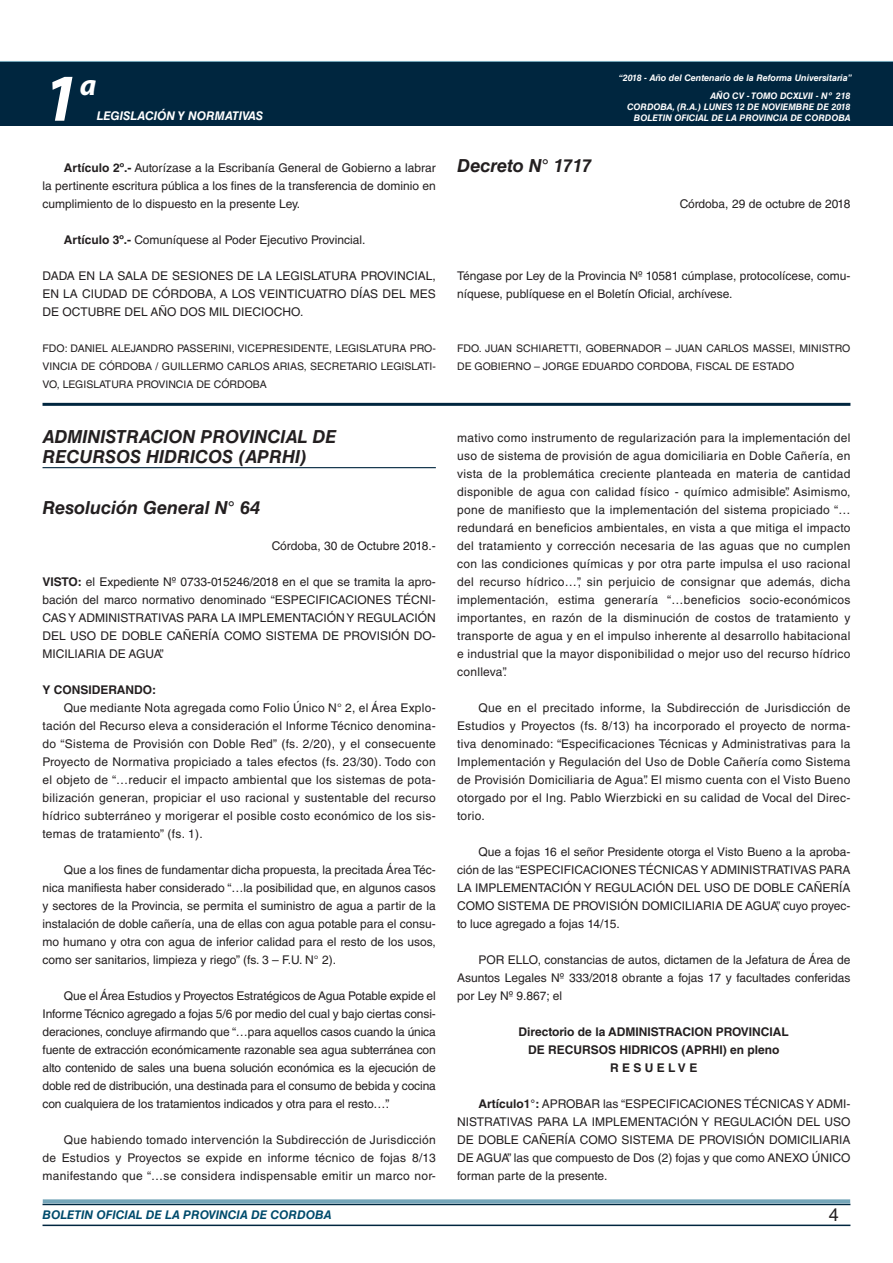
<style>
.page{position:relative;width:893px;height:1263px;background:#fff}
.page>*{position:absolute;margin:0;border:0;box-sizing:border-box;transform-origin:0 0}
.t1{font:italic 700 67.5px "Myriad Pro";color:#fff}
.t2{font:italic 700 30px "Myriad Pro";color:#fff}
.NOMBRE_DE_MINISTERIO{font:italic 700 18px/19.5px "Helvetica LT Std";color:#231f20}
.DOC__N{font:italic 700 18px "Helvetica LT Std";color:#231f20}
.t3{font:18px "Helvetica LT Std";color:#231f20}
.TEXTO_BASE{font:12px/18px "Helvetica LT Std";color:#231f20;text-align:justify}
.RESUELVE{font:700 12px "Helvetica LT Std";color:#231f20}
.FECHA{font:12px "Helvetica LT Std";color:#231f20}
.t4{font:italic 700 12px "Helvetica LT Std";color:#004b6c}
.t5{font:italic 700 12px "Helvetica LT Std";color:#fff}
.TEXTO_BASE-2{font:700 12px "Helvetica LT Std";color:#231f20}
.FIRMA{font:10.5px/18px "Helvetica LT Std";color:#231f20;text-align:justify}
.t6{font:italic 700 9px/10.8px "Helvetica LT Std";color:#fff;text-align:right}
.s1{font-weight:700}
</style>
<div class="page">
<div style="left:0;top:61px;width:893px;height:6px;background:#73a5b8"></div>
<div style="left:0;top:62px;width:893px;height:64px;background:#00263f"></div>
<hr style="left:43px;top:1224px;width:807px;height:2px;background:#00263f">
<div style="left:42px;top:1198px;width:809px;height:8px;background:#fff;opacity:.75"></div>
<hr style="left:43px;top:467px;width:393px;height:1px;background:#00263f">
<hr style="left:43px;top:403px;width:807px;height:3px;background:#00263f">
<h1 class="t1" style="left:43px;top:54px;width:38px">1</h1>
<h2 class="t2" style="left:80px;top:66px;width:18px">a</h2>
<p class="t5" style="left:97px;top:109px;width:168px">LEGISLACIÓN Y NORMATIVAS</p>
<p class="TEXTO_BASE" style="left:43px;top:159px;width:395px;text-indent:21px"><span class="s1">Artículo 2º.-</span> Autorízase a la Escribanía General de Gobierno a labrar la pertinente escritura pública a los fines de la transferencia de dominio en cumplimiento de lo dispuesto en la presente Ley.</p>
<p class="TEXTO_BASE" style="left:64px;top:231px;width:303px"><span class="s1">Artículo 3º.-</span> Comuníquese al Poder Ejecutivo Provincial.</p>
<p class="TEXTO_BASE" style="left:43px;top:267px;width:395px">DADA EN LA SALA DE SESIONES DE LA LEGISLATURA PROVINCIAL, EN LA CIUDAD DE CÓRDOBA, A LOS VEINTICUATRO DÍAS DEL MES DE OCTUBRE DEL AÑO DOS MIL DIECIOCHO.</p>
<p class="FIRMA" style="left:43px;top:339px;width:395px">FDO: DANIEL ALEJANDRO PASSERINI, VICEPRESIDENTE, LEGISLATURA PRO-VINCIA DE CÓRDOBA / GUILLERMO CARLOS ARIAS, SECRETARIO LEGISLATI-VO, LEGISLATURA PROVINCIA DE CÓRDOBA</p>
<p class="NOMBRE_DE_MINISTERIO" style="left:43px;top:427px;width:296px">ADMINISTRACION PROVINCIAL DE<br>RECURSOS HIDRICOS (APRHI)</p>
<p class="DOC__N" style="left:43px;top:496px;width:219px">Resolución General N° 64</p>
<p class="FECHA" style="left:272px;top:539px;width:166px">Córdoba, 30 de Octubre 2018.-</p>
<p class="TEXTO_BASE" style="left:43px;top:573px;width:395px"><span class="s1">VISTO:</span> el Expediente Nº 0733-015246/2018 en el que se tramita la apro&shy;bación del marco normativo denominado “ESPECIFICACIONES TÉCNI-CAS Y ADMINISTRATIVAS PARA LA IMPLEMENTACIÓN Y REGULACIÓN DEL USO DE DOBLE CAÑERÍA COMO SISTEMA DE PROVISIÓN DO-MICILIARIA DE AGUA”.</p>
<p class="TEXTO_BASE-2" style="left:43px;top:682px;width:115px">Y CONSIDERANDO:</p>
<p class="TEXTO_BASE" style="left:43px;top:699px;width:395px;text-indent:21px">Que mediante Nota agregada como Folio Único N° 2, el Área Explo&shy;tación del Recurso eleva a consideración el Informe Técnico denomina&shy;do “Sistema de Provisión con Doble Red” (fs. 2/20), y el consecuente Proyecto de Normativa propiciado a tales efectos (fs. 23/30). Todo con el objeto de “…reducir el impacto ambiental que los sistemas de pota&shy;bilización generan, propiciar el uso racional y sustentable del recurso hídrico subterráneo y morigerar el posible costo económico de los sis&shy;temas de tratamiento” (fs. 1).</p>
<p class="TEXTO_BASE" style="left:43px;top:861px;width:395px;text-indent:21px">Que a los fines de fundamentar dicha propuesta, la precitada Área Téc&shy;nica manifiesta haber considerado “…la posibilidad que, en algunos casos y sectores de la Provincia, se permita el suministro de agua a partir de la instalación de doble cañería, una de ellas con agua potable para el consu&shy;mo humano y otra con agua de inferior calidad para el resto de los usos, como ser sanitarios, limpieza y riego” (fs. 3 – F.U. N° 2).</p>
<p class="TEXTO_BASE" style="left:43px;top:987px;width:395px;text-indent:21px">Que el Área Estudios y Proyectos Estratégicos de Agua Potable expide el Informe Técnico agregado a fojas 5/6 por medio del cual y bajo ciertas consi&shy;deraciones, concluye afirmando que “…para aquellos casos cuando la única fuente de extracción económicamente razonable sea agua subterránea con alto contenido de sales una buena solución económica es la ejecución de doble red de distribución, una destinada para el consumo de bebida y cocina con cualquiera de los tratamientos indicados y otra para el resto…”.</p>
<p class="TEXTO_BASE" style="left:43px;top:1131px;width:395px;text-indent:21px">Que habiendo tomado intervención la Subdirección de Jurisdicción de Estudios y Proyectos se expide en informe técnico de fojas 8/13 manifestando que “…se considera indispensable emitir un marco nor-</p>
<p class="t6" style="left:619px;top:72px;width:235px">“2018 - Año del Centenario de la Reforma Universitaria”</p>
<p class="DOC__N" style="left:457px;top:154px;width:136px">Decreto N° 1717</p>
<p class="t6" style="left:627px;top:91px;width:225px">AÑO CV - TOMO DCXLVII - Nº 218<br>CORDOBA, (R.A.) LUNES 12 DE NOVIEMBRE DE 2018<br>BOLETIN OFICIAL DE LA PROVINCIA DE CORDOBA</p>
<p class="FECHA" style="left:680px;top:197px;width:172px">Córdoba, 29 de octubre de 2018</p>
<p class="TEXTO_BASE" style="left:457px;top:267px;width:395px">Téngase por Ley de la Provincia Nº 10581 cúmplase, protocolícese, comu&shy;níquese, publíquese en el Boletín Oficial, archívese.</p>
<p class="FIRMA" style="left:457px;top:339px;width:395px">FDO. JUAN SCHIARETTI, GOBERNADOR – JUAN CARLOS MASSEI, MINISTRO<br>DE GOBIERNO – JORGE EDUARDO CORDOBA, FISCAL DE ESTADO</p>
<p class="TEXTO_BASE" style="left:457px;top:429px;width:395px">mativo como instrumento de regularización para la implementación del uso de sistema de provisión de agua domiciliaria en Doble Cañería, en vista de la problemática creciente planteada en materia de cantidad disponible de agua con calidad físico - químico admisible”. Asimismo, pone de manifiesto que la implementación del sistema propiciado “… redundará en beneficios ambientales, en vista a que mitiga el impacto del tratamiento y corrección necesaria de las aguas que no cumplen con las condiciones químicas y por otra parte impulsa el uso racional del recurso hídrico…”, sin perjuicio de consignar que además, dicha implementación, estima generaría “…beneficios socio-económicos importantes, en razón de la disminución de costos de tratamiento y transporte de agua y en el impulso inherente al desarrollo habitacional e industrial que la mayor disponibilidad o mejor uso del recurso hídrico conlleva”.</p>
<p class="TEXTO_BASE" style="left:457px;top:699px;width:395px;text-indent:21px">Que en el precitado informe, la Subdirección de Jurisdicción de Estudios y Proyectos (fs. 8/13) ha incorporado el proyecto de norma&shy;tiva denominado: “Especificaciones Técnicas y Administrativas para la Implementación y Regulación del Uso de Doble Cañería como Sistema de Provisión Domiciliaria de Agua”. El mismo cuenta con el Visto Bueno otorgado por el Ing. Pablo Wierzbicki en su calidad de Vocal del Direc&shy;torio.</p>
<p class="TEXTO_BASE" style="left:457px;top:843px;width:395px;text-indent:21px">Que a fojas 16 el señor Presidente otorga el Visto Bueno a la aproba&shy;ción de las “ESPECIFICACIONES TÉCNICAS Y ADMINISTRATIVAS PARA LA IMPLEMENTACIÓN Y REGULACIÓN DEL USO DE DOBLE CAÑERÍA COMO SISTEMA DE PROVISIÓN DOMICILIARIA DE AGUA”, cuyo proyec&shy;to luce agregado a fojas 14/15.</p>
<p class="TEXTO_BASE" style="left:457px;top:951px;width:395px;text-indent:21px">POR ELLO, constancias de autos, dictamen de la Jefatura de Área de Asuntos Legales Nº 333/2018 obrante a fojas 17 y facultades conferidas por Ley Nº 9.867; el</p>
<p class="RESUELVE" style="left:519px;top:1024px;width:272px">Directorio de la ADMINISTRACION PROVINCIAL</p>
<p class="RESUELVE" style="left:528px;top:1042px;width:253px">DE RECURSOS HIDRICOS (APRHI) en pleno</p>
<p class="RESUELVE" style="left:610px;top:1060px;width:89px">R E S U E L V E</p>
<p class="TEXTO_BASE" style="left:457px;top:1095px;width:395px;text-indent:21px"><span class="s1">Artículo1°:</span> APROBAR las “ESPECIFICACIONES TÉCNICAS Y ADMI-NISTRATIVAS PARA LA IMPLEMENTACIÓN Y REGULACIÓN DEL USO DE DOBLE CAÑERÍA COMO SISTEMA DE PROVISIÓN DOMICILIARIA DE AGUA” las que compuesto de Dos (2) fojas y que como ANEXO ÚNICO forman parte de la presente.</p>
<p class="t4" style="left:43px;top:1208px;width:290px">BOLETIN OFICIAL DE LA PROVINCIA DE CORDOBA</p>
<h3 class="t3" style="left:829px;top:1204px;width:12px">4</h3>
</div>
